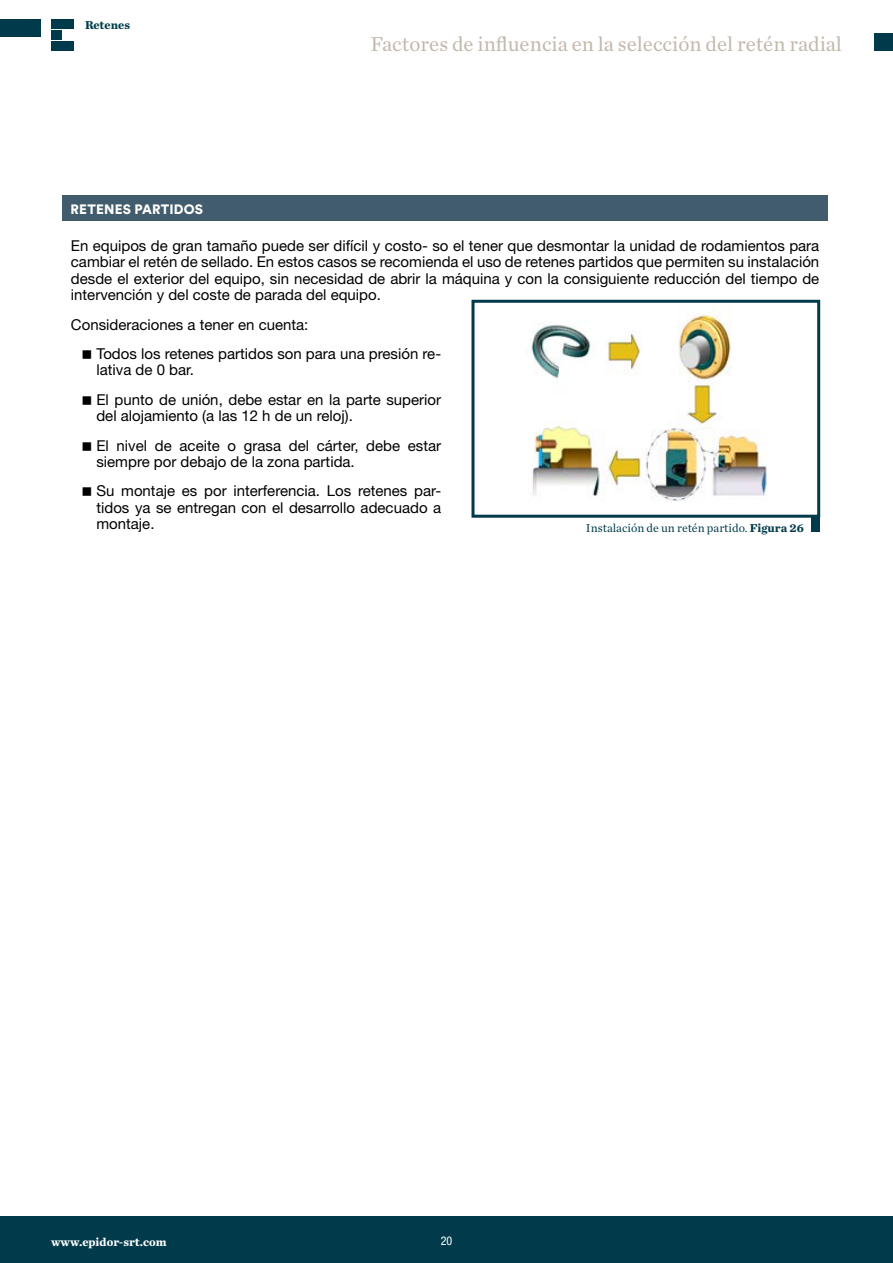
<style>
.page{position:relative;width:893px;height:1263px;background:#fff}
.page>*{position:absolute;margin:0;border:0;box-sizing:border-box;transform-origin:0 0}
.t1{font:21px "Chronicle Text G1";color:#c3b8ac}
.t2{font:15px/16.5px "Helvetica Neue LT Std";color:#000}
.t3{font:900 13.5px "Circular Std";letter-spacing:.01em;color:#fff}
.t4{font:12px "Chronicle Text G1";color:#013b4b}
.t5{font:700 12px "Chronicle Text G1";color:#fff}
.t6{font:700 12px "Chronicle Text G1";color:#013b4b}
.t7{font:condensed 12px "Helvetica Neue LT Std";color:#fff}
.s1{font-weight:700}
</style>
<div class="page">
<div style="left:51px;top:19px;width:23px;height:10px;background:#013b4b"></div>
<div style="left:51px;top:30px;width:10px;height:10px;background:#013b4b"></div>
<div style="left:51px;top:41px;width:23px;height:10px;background:#013b4b"></div>
<div style="left:0;top:1216px;width:893px;height:47px;background:#013b4b"></div>
<div style="left:874px;top:34px;width:19px;height:17px;background:#013b4b"></div>
<div style="left:0;top:19px;width:41px;height:17px;background:#013b4b"></div>
<div style="left:62px;top:196px;width:766px;height:25px;background:#415c6c"></div>
<div style="left:471px;top:300px;width:349px;height:218px;border:3px solid #013b4b"></div>
<div style="left:812px;top:518px;width:8px;height:14px;background:#013b4b"></div>
<img style="left:531px;top:311px;width:236px;height:190px">
<p class="t6" style="left:85px;top:15px;width:47px">Retenes</p>
<h1 class="t1" style="left:370px;top:28px;width:473px">Factores de influencia en la selección del retén radial</h1>
<p class="t3" style="left:71px;top:200px;width:134px">RETENES PARTIDOS</p>
<p class="t2" style="left:71px;top:237px;width:750px;text-align:justify">En equipos de gran tamaño puede ser difícil y costo- so el tener que desmontar la unidad de rodamientos para cambiar el retén de sellado. En estos casos se recomienda el uso de retenes partidos que permiten su instalación desde el exterior del equipo, sin necesidad de abrir la máquina y con la consiguiente reducción del tiempo de intervención y del coste de parada del equipo.</p>
<p class="t2" style="left:96px;top:310px;width:346px;line-height:29.2px;text-indent:-26px">Consideraciones a tener en cuenta:<br>Todos los retenes partidos son para una presión re-</p>
<p class="t2" style="left:96px;top:355px;width:346px;line-height:29.2px">lativa de 0 bar.<br>El punto de unión, debe estar en la parte superior</p>
<p class="t2" style="left:96px;top:401px;width:346px;line-height:29.2px">del alojamiento (a las 12 h de un reloj).<br>El nivel de aceite o grasa del cárter, debe estar</p>
<p class="t2" style="left:96px;top:447px;width:346px;line-height:29.2px">siempre por debajo de la zona partida.<br>Su montaje es por interferencia. Los retenes par-</p>
<p class="t2" style="left:96px;top:499px;width:346px">tidos ya se entregan con el desarrollo adecuado a montaje.</p>
<p class="t4" style="left:586px;top:519px;width:219px">Instalación de un retén partido. <span class="s1">Figura 26</span></p>
<p class="t5" style="left:51px;top:1232px;width:117px">www.epidor-srt.com</p>
<p class="t7" style="left:441px;top:1234px;width:13px">20</p>
</div>
